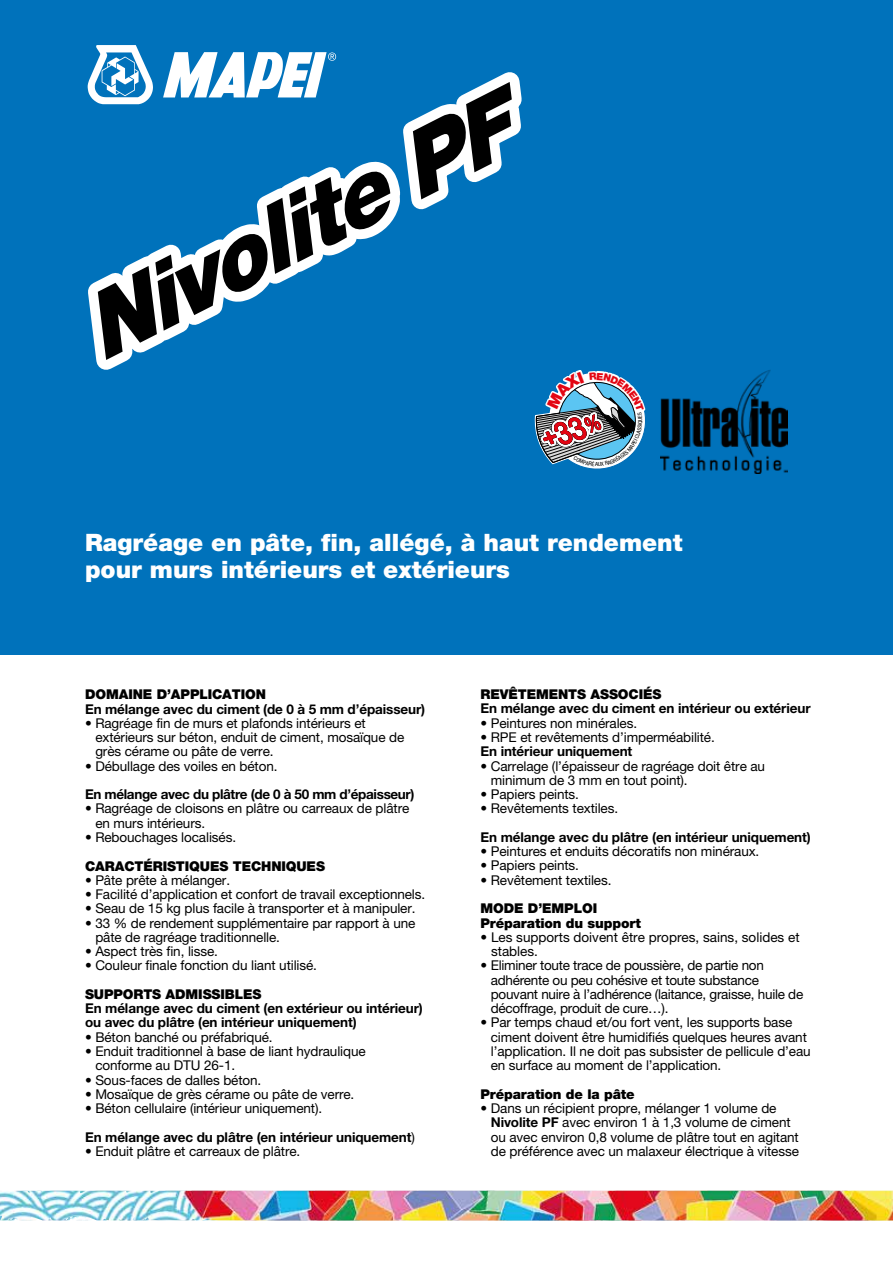
<style>
.page{position:relative;width:893px;height:1263px;background:#fff}
.page>*{position:absolute;margin:0;border:0;box-sizing:border-box;transform-origin:0 0}
.t1{font:italic 900 90.45px "Helvetica Neue LTW1 G";color:#000}
.t2{font:900 24px/27px "Helvetica Neue LTW1 G";color:#fff}
.t3{font:13.5px/14.2px "Helvetica Neue LTW1 G";letter-spacing:-.01em;color:#000}
.t4{font:700 13.5px/14.2px "Helvetica Neue LTW1 G";letter-spacing:-.01em;color:#000}
.t5{font:900 13.5px/14.2px "Helvetica Neue LTW1 G";letter-spacing:-.01em;color:#000}
.t6{font:condensed 5.55px "Helvetica Neue LTW1 G";color:#000;scale:1.1 1}
.s1{font-weight:400}
.s2{font-weight:700}
</style>
<div class="page">
<img style="left:0;top:1191px;width:893px;height:29px">
<div style="left:0;top:0;width:451px;height:655px;background:#0072bb"></div>
<div style="left:446px;top:0;width:447px;height:655px;background:#0072bb"></div>
<img style="left:660px;top:370px;width:127px;height:103px">
<svg style="left:87px;top:45px;width:559px;height:424px"></svg>
<h1 class="t1" style="left:62px;top:285px;width:471px;rotate:-27deg">Nivolite PF</h1>
<p class="t6" style="left:595px;top:461px;width:4px">A</p>
<h2 class="t2" style="left:85px;top:529px;width:599px">Ragréage en pâte, fin, allégé, à haut rendement pour murs intérieurs et extérieurs</h2>
<p class="t5" style="left:85px;top:687px;width:183px">DOMAINE D’APPLICATION</p>
<p class="t4" style="left:85px;top:701px;width:342px">En mélange avec du ciment (de 0 à 5 mm d’épaisseur)</p>
<p class="t3" style="left:95px;top:716px;width:310px;text-indent:-10px">• Ragréage fin de murs et plafonds intérieurs et extérieurs sur béton, enduit de ciment, mosaïque de grès cérame ou pâte de verre.</p>
<p class="t3" style="left:85px;top:758px;width:194px">• Débullage des voiles en béton.</p>
<p class="t4" style="left:85px;top:787px;width:331px">En mélange avec du plâtre (de 0 à 50 mm d’épaisseur)</p>
<p class="t3" style="left:95px;top:801px;width:316px;text-indent:-10px">• Ragréage de cloisons en plâtre ou carreaux de plâtre en murs intérieurs.</p>
<p class="t3" style="left:85px;top:830px;width:153px">• Rebouchages localisés.</p>
<p class="t5" style="left:85px;top:858px;width:241px">CARACTÉRISTIQUES TECHNIQUES</p>
<p class="t3" style="left:85px;top:873px;width:147px">• Pâte prête à mélanger.</p>
<p class="t3" style="left:85px;top:887px;width:342px">• Facilité d’application et confort de travail exceptionnels.</p>
<p class="t3" style="left:85px;top:901px;width:332px">• Seau de 15 kg plus facile à transporter et à manipuler.</p>
<p class="t3" style="left:95px;top:915px;width:322px;text-indent:-10px">• 33 % de rendement supplémentaire par rapport à une pâte de ragréage traditionnelle.</p>
<p class="t3" style="left:85px;top:944px;width:134px">• Aspect très fin, lisse.</p>
<p class="t3" style="left:85px;top:958px;width:233px">• Couleur finale fonction du liant utilisé.</p>
<p class="t5" style="left:85px;top:987px;width:178px">SUPPORTS ADMISSIBLES</p>
<p class="t4" style="left:85px;top:1001px;width:339px">En mélange avec du ciment (en extérieur ou intérieur) ou avec du plâtre (en intérieur uniquement)</p>
<p class="t3" style="left:85px;top:1030px;width:189px">• Béton banché ou préfabriqué.</p>
<p class="t3" style="left:95px;top:1044px;width:272px;text-indent:-10px">• Enduit traditionnel à base de liant hydraulique conforme au DTU 26-1.</p>
<p class="t3" style="left:85px;top:1072px;width:178px">• Sous-faces de dalles béton.</p>
<p class="t3" style="left:85px;top:1087px;width:271px">• Mosaïque de grès cérame ou pâte de verre.</p>
<p class="t4" style="left:85px;top:1094px;width:331px;line-height:28.5px"><span class="s1">• Béton cellulaire (intérieur uniquement).<br></span>En mélange avec du plâtre (en intérieur uniquement<span class="s1">)</span></p>
<p class="t3" style="left:85px;top:1144px;width:217px">• Enduit plâtre et carreaux de plâtre.</p>
<p class="t5" style="left:480px;top:687px;width:183px">REVÊTEMENTS ASSOCIÉS</p>
<p class="t4" style="left:480px;top:701px;width:332px">En mélange avec du ciment en intérieur ou extérieur</p>
<p class="t3" style="left:480px;top:716px;width:158px">• Peintures non minérales.</p>
<p class="t3" style="left:480px;top:730px;width:236px">• RPE et revêtements d’imperméabilité.</p>
<p class="t4" style="left:480px;top:744px;width:153px">En intérieur uniquement</p>
<p class="t3" style="left:491px;top:758px;width:276px;text-indent:-10px">• Carrelage (l’épaisseur de ragréage doit être au minimum de 3 mm en tout point).</p>
<p class="t3" style="left:480px;top:787px;width:100px">• Papiers peints.</p>
<p class="t3" style="left:480px;top:801px;width:139px">• Revêtements textiles.</p>
<p class="t4" style="left:480px;top:830px;width:332px">En mélange avec du plâtre (en intérieur uniquement)</p>
<p class="t3" style="left:480px;top:844px;width:280px">• Peintures et enduits décoratifs non minéraux.</p>
<p class="t3" style="left:480px;top:858px;width:100px">• Papiers peints.</p>
<p class="t3" style="left:480px;top:873px;width:133px">• Revêtement textiles.</p>
<p class="t5" style="left:480px;top:901px;width:162px">MODE D’EMPLOI<br>Préparation du support</p>
<p class="t3" style="left:491px;top:930px;width:310px;text-indent:-11px">• Les supports doivent être propres, sains, solides et stables.</p>
<p class="t3" style="left:491px;top:958px;width:314px;text-indent:-10px">• Eliminer toute trace de poussière, de partie non adhérente ou peu cohésive et toute substance pouvant nuire à l’adhérence (laitance, graisse, huile de décoffrage, produit de cure…).</p>
<p class="t3" style="left:491px;top:1015px;width:321px;text-indent:-10px">• Par temps chaud et/ou fort vent, les supports base ciment doivent être humidifiés quelques heures avant l’application. Il ne doit pas subsister de pellicule d’eau en surface au moment de l’application.</p>
<p class="t5" style="left:480px;top:1087px;width:156px">Préparation de la pâte</p>
<p class="t3" style="left:491px;top:1101px;width:310px;text-indent:-10px">• Dans un récipient propre, mélanger 1 volume de <span class="s2">Nivolite PF</span> avec environ 1 à 1,3 volume de ciment ou avec environ 0,8 volume de plâtre tout en agitant de préférence avec un malaxeur électrique à vitesse</p>
</div>
